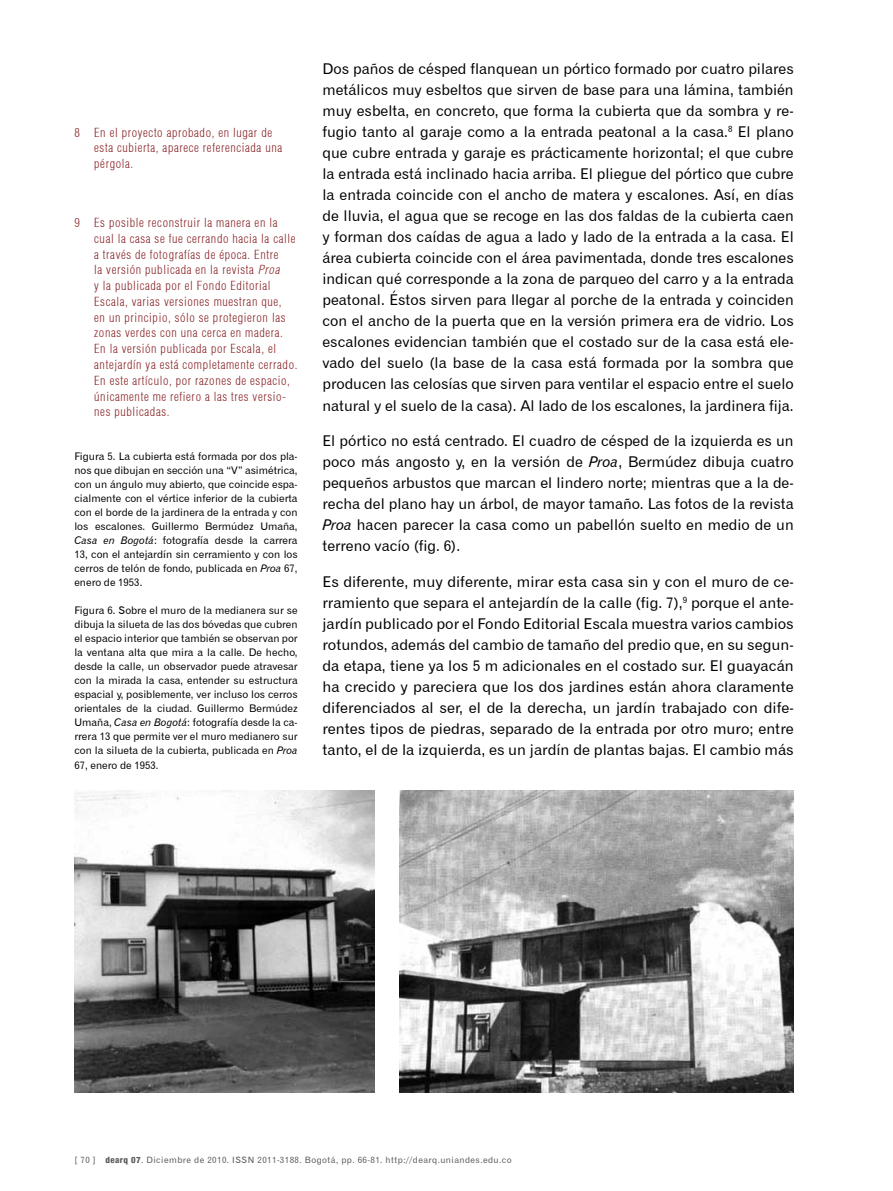
<style>
.page{position:relative;width:893px;height:1191px;background:#fff}
.page>*{position:absolute;margin:0;border:0;box-sizing:border-box;transform-origin:0 0}
.t1{font:14.88px/21px "Gothic 720 BT Roman B";color:#000;text-align:justify}
.t2{font:300 condensed 12.25px/15.8px "Helvetica";letter-spacing:.05em;color:#8a2529}
.t3{font:10.5px/14px "Gothic 720 BT Roman B";color:#000;text-align:justify}
.t4{font:8.75px "Gothic 720 BT Roman B";letter-spacing:.05em;color:#58595b}
.s1{font-style:italic}
.s2{font-family:"Gothic 720 BT Italic B"}
.s3{font-family:"Helvetica 87";font-weight:800;font-stretch:condensed}
</style>
<div class="page">
<img style="left:74px;top:791px;width:301px;height:301px">
<img style="left:399px;top:791px;width:395px;height:301px">
<p class="t2" style="left:94px;top:124px;width:189px;text-indent:-20px">8 En el proyecto aprobado, en lugar de esta cubierta, aparece referenciada una pérgola.</p>
<p class="t2" style="left:94px;top:215px;width:205px;text-indent:-20px">9 Es posible reconstruir la manera en la cual la casa se fue cerrando hacia la calle a través de fotografías de época. Entre<br>la versión publicada en la revista <span class="s1">Proa<br></span>y la publicada por el Fondo Editorial Escala, varias versiones muestran que,<br>en un principio, sólo se protegieron las zonas verdes con una cerca en madera.<br>En la versión publicada por Escala, el antejardín ya está completamente cerrado.<br>En este artículo, por razones de espacio, únicamente me refiero a las tres versio&shy;nes publicadas.</p>
<p class="t3" style="left:74px;top:449px;width:225px">Figura 5. La cubierta está formada por dos pla&shy;nos que dibujan en sección una “V” asimétrica, con un ángulo muy abierto, que coincide espa&shy;cialmente con el vértice inferior de la cubierta con el borde de la jardinera de la entrada y con los escalones. Guillermo Bermúdez Umaña, <span class="s2">Casa en Bogotá</span>: fotografía desde la carrera 13, con el antejardín sin cerramiento y con los cerros de telón de fondo, publicada en <span class="s2">Proa</span> 67, enero de 1953.</p>
<p class="t3" style="left:74px;top:603px;width:225px">Figura 6. Sobre el muro de la medianera sur se dibuja la silueta de las dos bóvedas que cubren el espacio interior que también se observan por la ventana alta que mira a la calle. De hecho, desde la calle, un observador puede atravesar con la mirada la casa, entender su estructura espacial y, posiblemente, ver incluso los cerros orientales de la ciudad. Guillermo Bermúdez Umaña, <span class="s2">Casa en Bogotá</span>: fotografía desde la ca&shy;rrera 13 que permite ver el muro medianero sur con la silueta de la cubierta, publicada en <span class="s2">Proa </span>67, enero de 1953.</p>
<p class="t1" style="left:322px;top:58px;width:473px">Dos paños de césped flanquean un pórtico formado por cuatro pilares metálicos muy esbeltos que sirven de base para una lámina, también muy esbelta, en concreto, que forma la cubierta que da sombra y re&shy;fugio tanto al garaje como a la entrada peatonal a la casa.<sup>8</sup> El plano que cubre entrada y garaje es prácticamente horizontal; el que cubre la entrada está inclinado hacia arriba. El pliegue del pórtico que cubre la entrada coincide con el ancho de matera y escalones. Así, en días de lluvia, el agua que se recoge en las dos faldas de la cubierta caen y forman dos caídas de agua a lado y lado de la entrada a la casa. El área cubierta coincide con el área pavimentada, donde tres escalones indican qué corresponde a la zona de parqueo del carro y a la entrada peatonal. Éstos sirven para llegar al porche de la entrada y coinciden con el ancho de la puerta que en la versión primera era de vidrio. Los escalones evidencian también que el costado sur de la casa está ele&shy;vado del suelo (la base de la casa está formada por la sombra que producen las celosías que sirven para ventilar el espacio entre el suelo natural y el suelo de la casa). Al lado de los escalones, la jardinera fija.</p>
<p class="t1" style="left:322px;top:430px;width:473px">El pórtico no está centrado. El cuadro de césped de la izquierda es un poco más angosto y, en la versión de <span class="s2">Proa</span>, Bermúdez dibuja cuatro pequeños arbustos que marcan el lindero norte; mientras que a la de&shy;recha del plano hay un árbol, de mayor tamaño. Las fotos de la revista <span class="s2">Proa</span> hacen parecer la casa como un pabellón suelto en medio de un terreno vacío (fig. 6).</p>
<p class="t1" style="left:322px;top:571px;width:473px">Es diferente, muy diferente, mirar esta casa sin y con el muro de ce&shy;rramiento que separa el antejardín de la calle (fig. 7),<sup>9</sup> porque el ante&shy;jardín publicado por el Fondo Editorial Escala muestra varios cambios rotundos, además del cambio de tamaño del predio que, en su segun&shy;da etapa, tiene ya los 5 m adicionales en el costado sur. El guayacán ha crecido y pareciera que los dos jardines están ahora claramente diferenciados al ser, el de la derecha, un jardín trabajado con dife&shy;rentes tipos de piedras, separado de la entrada por otro muro; entre tanto, el de la izquierda, es un jardín de plantas bajas. El cambio más</p>
<p class="t4" style="left:74px;top:1154px;width:439px">[ 70 ] <span class="s3">dearq 07</span>. Diciembre de 2010. ISSN 2011-3188. Bogotá, pp. 66-81. http://dearq.uniandes.edu.co</p>
</div>
